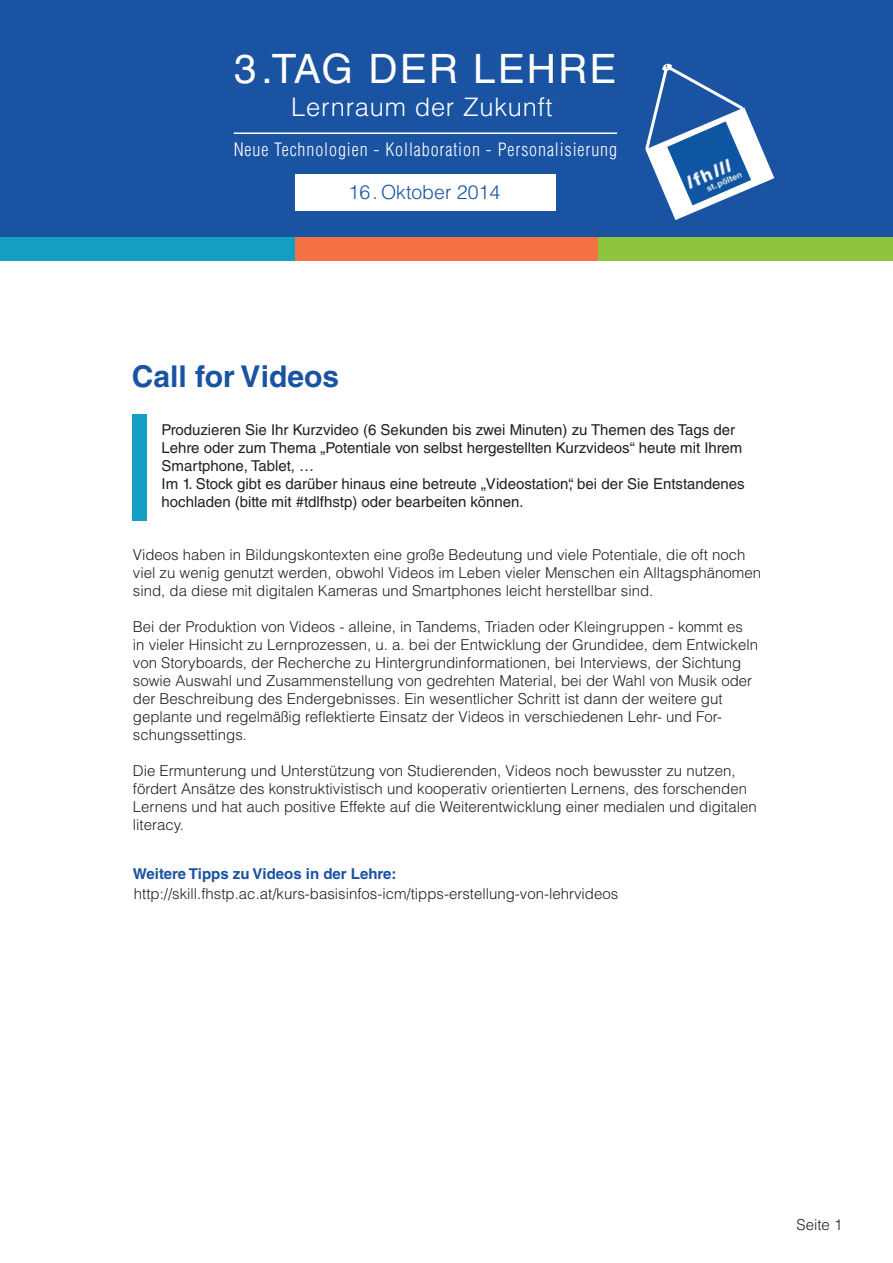
<style>
.page{position:relative;width:893px;height:1263px;background:#fff}
.page>*{position:absolute;margin:0;border:0;box-sizing:border-box;transform-origin:0 0}
.t1{font:40.5px "Helvetica LT Std";letter-spacing:.05em;color:#fff}
.t2{font:700 30px "Helvetica LT Std";color:#1a53a1}
.t3{font:300 25.5px "Helvetica LT Std";letter-spacing:.03em;color:#fff}
.t4{font:300 19.5px "Helvetica LT Std";color:#1a53a1}
.t5{font:300 condensed 18px "Helvetica LT Std";letter-spacing:.05em;color:#fff}
.t6{font:300 15px/18px "Helvetica LT Std";color:#231f20}
.t7{font:15px/18px "Helvetica LT Std";color:#231f20}
.t8{font:700 15px "Helvetica LT Std";color:#1a53a1}
</style>
<div class="page">
<div style="left:0;top:0;width:893px;height:237px;background:#1a53a1"></div>
<div style="left:295px;top:237px;width:303px;height:24px;background:#f37142"></div>
<div style="left:598px;top:237px;width:295px;height:24px;background:#8fc53e"></div>
<div style="left:0;top:237px;width:295px;height:24px;background:#139ec2"></div>
<svg style="left:645px;top:63px;width:129px;height:157px"></svg>
<img style="left:667px;top:121px;width:84px;height:84px">
<hr style="left:234px;top:132px;width:383px;height:2px;background:#fff">
<div style="left:295px;top:174px;width:261px;height:37px;background:#fff"></div>
<div style="left:133px;top:414px;width:14px;height:106px;background:#139ec2"></div>
<h1 class="t1" style="left:234px;top:46px;width:384px">3. Tag der Lehre</h1>
<h3 class="t3" style="left:291px;top:91px;width:263px">Lernraum der Zukunft</h3>
<p class="t5" style="left:234px;top:138px;width:385px">Neue Technologien - Kollaboration - Personalisierung</p>
<h3 class="t4" style="left:349px;top:180px;width:153px">16. Oktober 2014</h3>
<h2 class="t2" style="left:132px;top:358px;width:209px">Call for Videos</h2>
<p class="t7" style="left:162px;top:421px;width:585px">Produzieren Sie Ihr Kurzvideo (6 Sekunden bis zwei Minuten) zu Themen des Tags der Lehre oder zum Thema „Potentiale von selbst hergestellten Kurzvideos“ heute mit Ihrem Smartphone, Tablet, …<br>Im 1. Stock gibt es darüber hinaus eine betreute „Videostation“, bei der Sie Entstandenes hochladen (bitte mit #tdlfhstp) oder bearbeiten können.</p>
<p class="t6" style="left:133px;top:546px;width:630px">Videos haben in Bildungskontexten eine große Bedeutung und viele Potentiale, die oft noch viel zu wenig genutzt werden, obwohl Videos im Leben vieler Menschen ein Alltagsphänomen sind, da diese mit digitalen Kameras und Smartphones leicht herstellbar sind.</p>
<p class="t6" style="left:133px;top:618px;width:627px">Bei der Produktion von Videos - alleine, in Tandems, Triaden oder Kleingruppen - kommt es in vieler Hinsicht zu Lernprozessen, u. a. bei der Entwicklung der Grundidee, dem Entwickeln von Storyboards, der Recherche zu Hintergrundinformationen, bei Interviews, der Sichtung sowie Auswahl und Zusammenstellung von gedrehten Material, bei der Wahl von Musik oder der Beschreibung des Endergebnisses. Ein wesentlicher Schritt ist dann der weitere gut geplante und regelmäßig reflektierte Einsatz der Videos in verschiedenen Lehr- und For&shy;schungssettings.</p>
<p class="t6" style="left:133px;top:762px;width:625px">Die Ermunterung und Unterstützung von Studierenden, Videos noch bewusster zu nutzen, fördert Ansätze des konstruktivistisch und kooperativ orientierten Lernens, des forschenden Lernens und hat auch positive Effekte auf die Weiterentwicklung einer medialen und digitalen literacy.</p>
<p class="t8" style="left:133px;top:865px;width:265px">Weitere Tipps zu Videos in der Lehre:</p>
<p class="t6" style="left:134px;top:885px;width:486px">http://skill.fhstp.ac.at/kurs-basisinfos-icm/tipps-erstellung-von-lehrvideos</p>
<p class="t6" style="left:796px;top:1216px;width:47px">Seite 1</p>
</div>
